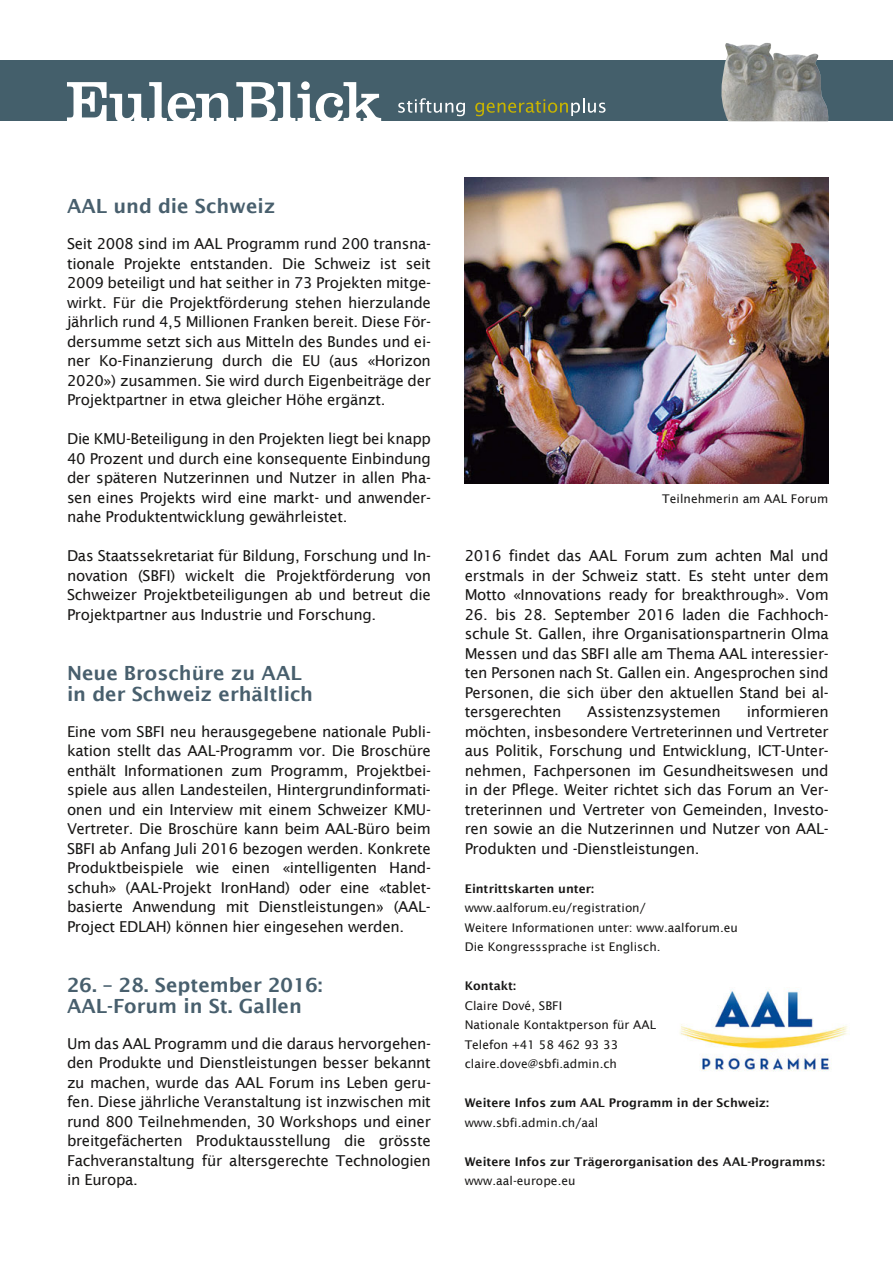
<style>
.page{position:relative;width:893px;height:1264px;background:#fff}
.page>*{position:absolute;margin:0;border:0;box-sizing:border-box;transform-origin:0 0}
.t1{font:60px "Clarendon LT Std";letter-spacing:-.02em;color:#fff}
.t2{font:700 19.5px/21px "Lucida Sans";color:#485f6d}
.t3{font:15px/19.5px "Lucida Sans";letter-spacing:-.02em;color:#181716;text-align:justify}
.t4{font:12px/19.5px "Lucida Sans";letter-spacing:.005em;color:#181716}
.t5{font:700 12px "Lucida Sans";color:#181716}
.s1{font-family:"Arial"}
</style>
<div class="page">
<div style="left:0;top:60px;width:893px;height:61px;background:#445f6b"></div>
<svg style="left:475px;top:98px;width:130px;height:18px"></svg>
<svg style="left:398px;top:98px;width:67px;height:18px"></svg>
<img style="left:721px;top:43px;width:107px;height:78px">
<img style="left:464px;top:178px;width:364px;height:305px">
<img style="left:680px;top:989px;width:167px;height:83px">
<h1 class="t1" style="left:66px;top:67px;width:318px">EulenBlick</h1>
<h2 class="t2" style="left:67px;top:195px;width:210px">AAL und die Schweiz</h2>
<p class="t3" style="left:67px;top:234px;width:365px">Seit 2008 sind im AAL Programm rund 200 transna&shy;tionale Projekte entstanden. Die Schweiz ist seit 2009 beteiligt und hat seither in 73 Projekten mitge&shy;wirkt. Für die Projektförderung stehen hierzulande jährlich rund 4,5 Millionen Franken bereit. Diese För&shy;dersumme setzt sich aus Mitteln des Bundes und ei&shy;ner Ko-Finanzierung durch die EU (aus «Horizon 2020») zusammen. Sie wird durch Eigenbeiträge der Projektpartner in etwa gleicher Höhe ergänzt.</p>
<p class="t3" style="left:67px;top:429px;width:365px">Die KMU-Beteiligung in den Projekten liegt bei knapp 40 Prozent und durch eine konsequente Einbindung der späteren Nutzerinnen und Nutzer in allen Pha&shy;sen eines Projekts wird eine markt- und anwender&shy;nahe Produktentwicklung gewährleistet.</p>
<p class="t3" style="left:67px;top:546px;width:365px">Das Staatssekretariat für Bildung, Forschung und In&shy;novation (SBFI) wickelt die Projektförderung von Schweizer Projektbeteiligungen ab und betreut die Projektpartner aus Industrie und Forschung.</p>
<h2 class="t2" style="left:67px;top:662px;width:248px">Neue Broschüre zu AAL in der Schweiz erhältlich</h2>
<p class="t3" style="left:67px;top:721px;width:365px">Eine vom SBFI neu herausgegebene nationale Publi&shy;kation stellt das AAL-Programm vor. Die Broschüre enthält Informationen zum Programm, Projektbei&shy;spiele aus allen Landesteilen, Hintergrundinformati&shy;onen und ein Interview mit einem Schweizer KMU-Vertreter. Die Broschüre kann beim AAL-Büro beim SBFI ab Anfang Juli 2016 bezogen werden. Konkrete Produktbeispiele wie einen «intelligenten Hand&shy;schuh» (AAL-Projekt IronHand) oder eine «tablet&shy;basierte Anwendung mit Dienstleistungen<span class="s1">»</span> (AAL-Project EDLAH) können hier eingesehen werden.</p>
<h2 class="t2" style="left:67px;top:974px;width:257px">26. – 28. September 2016:<br>AAL-Forum in St. Gallen</h2>
<p class="t3" style="left:67px;top:1033px;width:365px">Um das AAL Programm und die daraus hervorgehen&shy;den Produkte und Dienstleistungen besser bekannt zu machen, wurde das AAL Forum ins Leben geru&shy;fen. Diese jährliche Veranstaltung ist inzwischen mit rund 800 Teilnehmenden, 30 Workshops und einer breitgefächerten Produktausstellung die grösste Fachveranstaltung für altersgerechte Technologien in Europa.</p>
<p class="t4" style="left:662px;top:488px;width:168px">Teilnehmerin am AAL Forum</p>
<p class="t3" style="left:465px;top:546px;width:365px">2016 findet das AAL Forum zum achten Mal und erstmals in der Schweiz statt. Es steht unter dem Motto «Innovations ready for breakthrough». Vom</p>
<p class="t3" style="left:465px;top:604px;width:365px">26. bis 28. September 2016 laden die Fachhoch&shy;schule St. Gallen, ihre Organisationspartnerin Olma Messen und das SBFI alle am Thema AAL interessier&shy;ten Personen nach St. Gallen ein. Angesprochen sind Personen, die sich über den aktuellen Stand bei al&shy;tersgerechten</p>
<p class="t3" style="left:465px;top:702px;width:365px;text-indent:282px">informieren möchten, insbesondere Vertreterinnen und Vertreter aus Politik, Forschung und Entwicklung, ICT-Unter&shy;nehmen, Fachpersonen im Gesundheitswesen und in der Pflege. Weiter richtet sich das Forum an Ver&shy;treterinnen und Vertreter von Gemeinden, Investo&shy;ren sowie an die Nutzerinnen und Nutzer von AAL-Produkten und -Dienstleistungen.</p>
<p class="t5" style="left:465px;top:881px;width:131px">Eintrittskarten unter:</p>
<p class="t4" style="left:465px;top:898px;width:275px">www.aalforum.eu/registration/<br>Weitere Informationen unter: www.aalforum.eu<br>Die Kongresssprache ist Englisch.</p>
<p class="t5" style="left:465px;top:979px;width:53px">Kontakt:</p>
<p class="t4" style="left:465px;top:996px;width:193px">Claire Dové, SBFI<br>Nationale Kontaktperson für AAL<br>Telefon +41 58 462 93 33 claire.dove@sbfi.admin.ch</p>
<p class="t5" style="left:465px;top:1096px;width:306px">Weitere Infos zum AAL Programm in der Schweiz:</p>
<p class="t4" style="left:465px;top:1113px;width:135px">www.sbfi.admin.ch/aal</p>
<p class="t5" style="left:465px;top:1154px;width:362px">Weitere Infos zur Trägerorganisation des AAL-Programms:</p>
<p class="t4" style="left:465px;top:1171px;width:112px">www.aal-europe.eu</p>
<p class="t3" style="left:587px;top:702px;width:135px">Assistenzsystemen</p>
</div>
